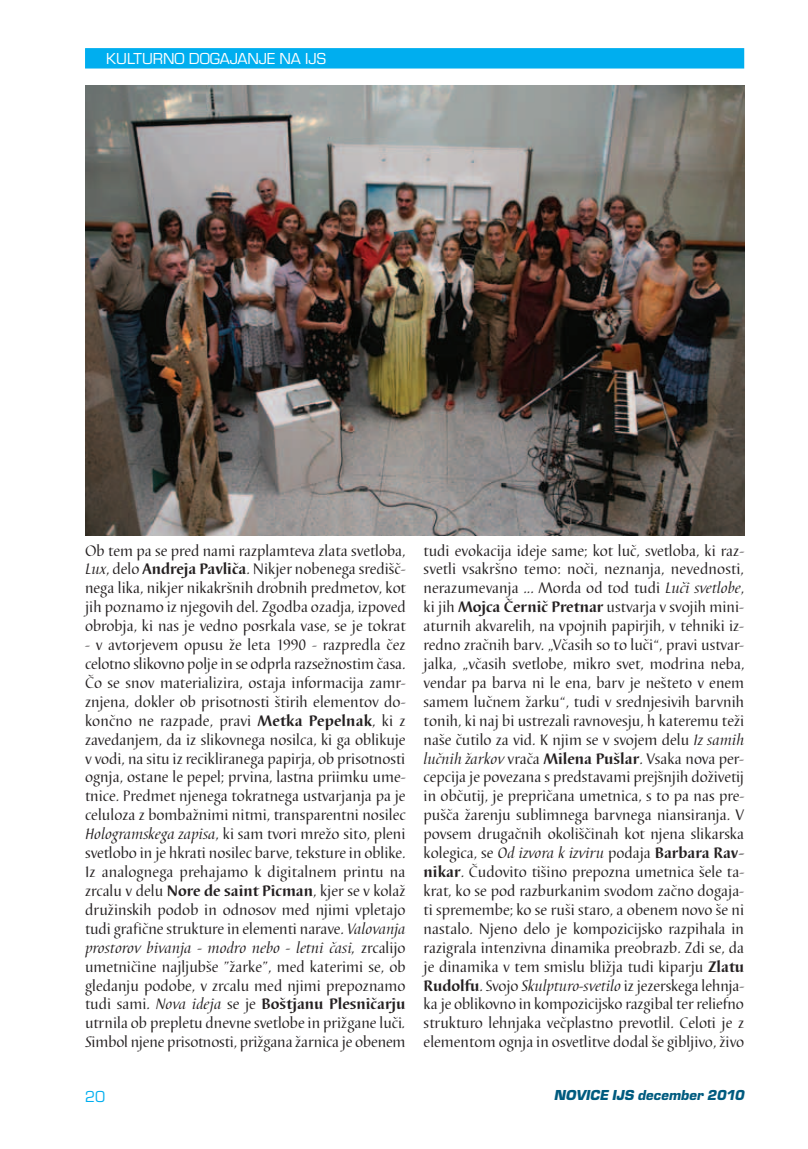
<style>
.page{position:relative;width:808px;height:1149px;background:#fff}
.page>*{position:absolute;margin:0;border:0;box-sizing:border-box;transform-origin:0 0}
.t1{font:16.5px "Eurostile TEE";color:#fff}
.t2{font:16.5px "Eurostile TEE";color:#00aeef}
.t3{font:15.75px/18.9px "Barbedor TEE";color:#231f20;text-align:justify}
.t4{font:italic 15px "Eurostile TEE Blac";color:#005b7f}
.s1{font-style:italic}
.s2{font-weight:700}
</style>
<div class="page">
<div style="left:85px;top:48px;width:659px;height:20px;background:#00aeef;border:2px solid #00aeef"></div>
<img style="left:85px;top:85px;width:659px;height:450px">
<p class="t1" style="left:106px;top:50px;width:207px">KULTURNO DOGAJANJE NA IJS</p>
<p class="t3" style="left:85px;top:541px;width:322px">Ob tem pa se pred nami razplamteva zlata svetloba, <span class="s1">Lux</span>, delo <span class="s2">Andreja Pavliča</span>. Nikjer nobenega središč&shy;nega lika, nikjer nikakršnih drobnih predmetov, kot jih poznamo iz njegovih del. Zgodba ozadja, izpoved obrobja, ki nas je vedno posrkala vase, se je tokrat</p>
<p class="t3" style="left:85px;top:635px;width:322px">- v avtorjevem opusu že leta 1990 - razpredla čez celotno slikovno polje in se odprla razsežnostim časa.<br>Čo se snov materializira, ostaja informacija zamr&shy;znjena, dokler ob prisotnosti štirih elementov do&shy;končno ne razpade, pravi <span class="s2">Metka Pepelnak</span>, ki z zavedanjem, da iz slikovnega nosilca, ki ga oblikuje v vodi, na situ iz recikliranega papirja, ob prisotnosti ognja, ostane le pepel; prvina, lastna priimku ume&shy;tnice. Predmet njenega tokratnega ustvarjanja pa je celuloza z bombažnimi nitmi, transparentni nosilec <span class="s1">Hologramskega zapisa</span>, ki sam tvori mrežo sito, pleni svetlobo in je hkrati nosilec barve, teksture in oblike.<br>Iz analognega prehajamo k digitalnem printu na zrcalu v delu <span class="s2">Nore de saint Picman</span>, kjer se v kolaž družinskih podob in odnosov med njimi vpletajo tudi grafične strukture in elementi narave. <span class="s1">Valovanja prostorov bivanja - modro nebo - letni časi,</span> zrcalijo umetničine najljubše ”žarke”, med katerimi se, ob gledanju podobe, v zrcalu med njimi prepoznamo tudi sami. <span class="s1">Nova ideja</span> se je <span class="s2">Boštjanu Plesničarju </span>utrnila ob prepletu dnevne svetlobe in prižgane luči<span class="s1">.<br>S</span>imbol njene prisotnosti, prižgana žarnica je obenem</p>
<p class="t3" style="left:424px;top:541px;width:322px">tudi evokacija ideje same; kot luč, svetloba, ki raz&shy;svetli vsakršno temo: noči, neznanja, nevednosti, nerazumevanja ... Morda od tod tudi <span class="s1">Luči svetlobe</span>, ki jih <span class="s2">Mojca Černič Pretnar</span> ustvarja v svojih mini&shy;aturnih akvarelih, na vpojnih papirjih, v tehniki iz&shy;redno zračnih barv. „Včasih so to luči“, pravi ustvar&shy;jalka, „včasih svetlobe, mikro svet, modrina neba, vendar pa barva ni le ena, barv je nešteto v enem samem lučnem žarku“, tudi v srednjesivih barvnih tonih, ki naj bi ustrezali ravnovesju, h kateremu teži naše čutilo za vid. K njim se v svojem delu <span class="s1">Iz samih lučnih žarkov</span> vrača <span class="s2">Milena Pušlar</span>. Vsaka nova per&shy;cepcija je povezana s predstavami prejšnjih doživetij in občutij, je prepričana umetnica, s to pa nas pre&shy;pušča žarenju sublimnega barvnega niansiranja. V povsem drugačnih okoliščinah kot njena slikarska kolegica, se <span class="s1">Od izvora k izviru</span> podaja <span class="s2">Barbara Rav&shy;nikar</span>. Čudovito tišino prepozna umetnica šele ta&shy;krat, ko se pod razburkanim svodom začno dogaja&shy;ti spremembe; ko se ruši staro, a obenem novo še ni nastalo. Njeno delo je kompozicijsko razpihala in razigrala intenzivna dinamika preobrazb. Zdi se, da je dinamika v tem smislu bližja tudi kiparju <span class="s2">Zlatu Rudolfu</span>. Svojo <span class="s1">Skulpturo-svetilo</span> iz jezerskega lehnja&shy;ka je oblikovno in kompozicijsko razgibal ter reliefno strukturo lehnjaka večplastno prevotlil. Celoti je z elementom ognja in osvetlitve dodal še gibljivo, živo</p>
<p class="t2" style="left:85px;top:1087px;width:22px">20</p>
<p class="t4" style="left:554px;top:1085px;width:195px">NOVICE IJS december 2010</p>
</div>
